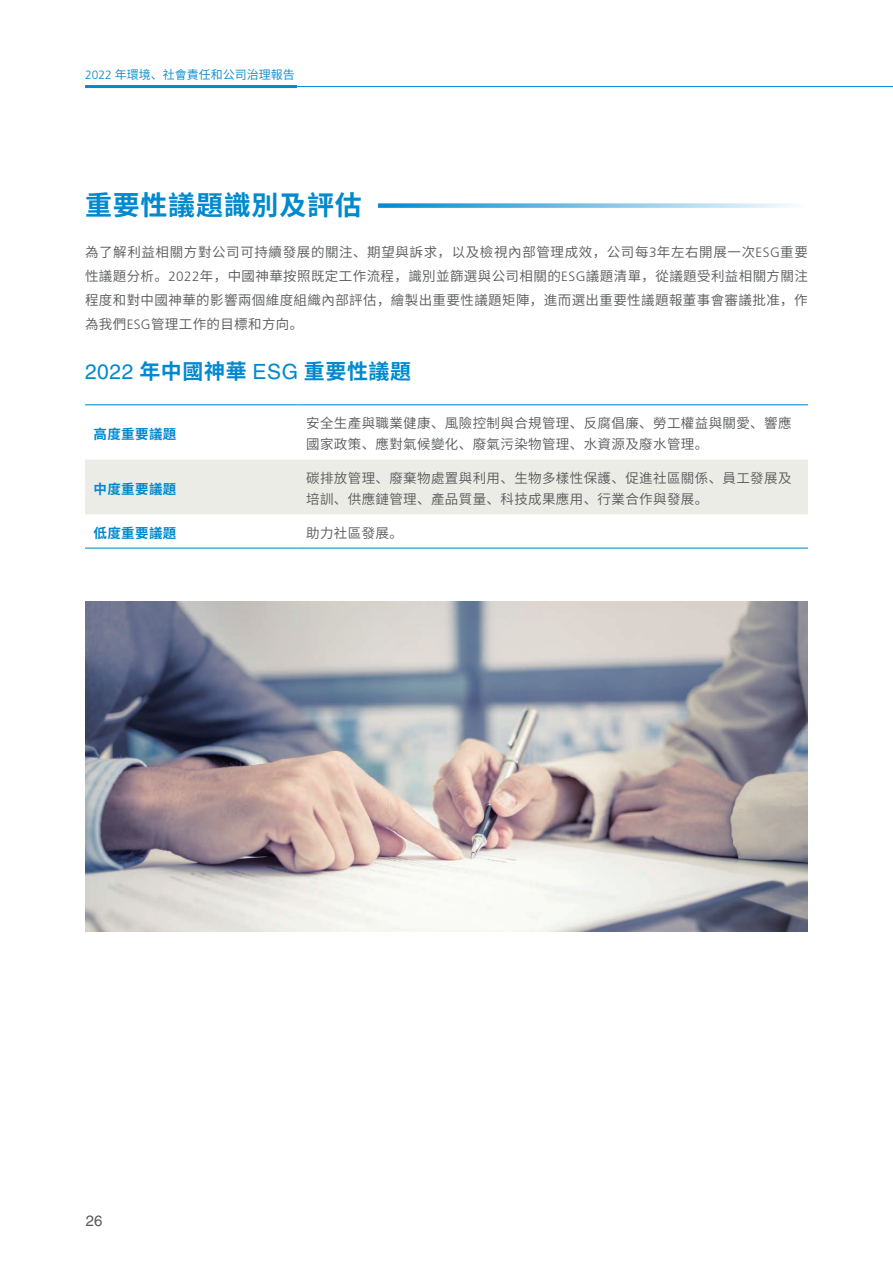
<style>
.page{position:relative;width:893px;height:1263px;background:#fff}
.page>*{position:absolute;margin:0;border:0;box-sizing:border-box;transform-origin:0 0}
.t1{font:700 27px "Source Han Sans CN";letter-spacing:.03em;color:#0089cf}
.t2{font:700 21px "Source Han Sans CN";letter-spacing:.03em;color:#0089cf}
.t3{font:15px "Helvetica LT Std";color:#57585a}
.t4{font:13.5px/24px "Source Han Sans CN";letter-spacing:.03em;color:#57585a}
.t5{font:700 13.5px "Source Han Sans CN";letter-spacing:.03em;color:#0089cf}
.t6{font:12px "Source Han Sans CN";color:#0089cf}
.s1{font-family:"Frutiger LT Std";font-weight:300}
.s2{font-family:"Helvetica LT Std";font-weight:400}
</style>
<div class="page">
<hr style="left:85px;top:85px;width:212px;height:3px;background:#0089cf">
<hr style="left:297px;top:86px;width:596px;height:1px;background:#0089cf">
<div style="left:85px;top:460px;width:723px;height:54px;background:#ecece7"></div>
<hr style="left:85px;top:548px;width:213px;height:1px;background:#0089cf">
<hr style="left:298px;top:548px;width:510px;height:1px;background:#0089cf">
<hr style="left:85px;top:404px;width:213px;height:1px;background:#0089cf">
<hr style="left:298px;top:404px;width:510px;height:1px;background:#0089cf">
<svg style="left:378px;top:203px;width:415px;height:5px;background:#87c7e8"></svg>
<img style="left:85px;top:601px;width:723px;height:330px">
<p class="t6" style="left:85px;top:68px;width:211px"><span class="s1">2022</span> 年環境、社會責任和公司治理報告</p>
<h1 class="t1" style="left:85px;top:190px;width:278px">重要性議題識別及評估</h1>
<p class="t4" style="left:85px;top:241px;width:724px;text-align:justify">為了解利益相關方對公司可持續發展的關注、期望與訴求，以及檢視內部管理成效，公司每<span class="s1">3</span>年左右開展一次<span class="s1">ESG</span>重要性議題分析。<span class="s1">2022</span>年，中國神華按照既定工作流程，識別並篩選與公司相關的<span class="s1">ESG</span>議題清單，從議題受利益相關方關注程度和對中國神華的影響兩個維度組織內部評估，繪製出重要性議題矩陣，進而選出重要性議題報董事會審議批准，作為我們<span class="s1">ESG</span>管理工作的目標和方向。</p>
<h2 class="t2" style="left:85px;top:359px;width:328px"><span class="s2">2022</span> 年中國神華 <span class="s2">ESG</span> 重要性議題</h2>
<p class="t5" style="left:94px;top:426px;width:84px">高度重要議題</p>
<p class="t4" style="left:306px;top:413px;width:487px;line-height:21px">安全生產與職業健康、風險控制與合規管理、反腐倡廉、勞工權益與關愛、響應國家政策、應對氣候變化、廢氣污染物管理、水資源及廢水管理。</p>
<p class="t5" style="left:94px;top:481px;width:84px">中度重要議題</p>
<p class="t4" style="left:306px;top:468px;width:487px;line-height:21px">碳排放管理、廢棄物處置與利用、生物多樣性保護、促進社區關係、員工發展及培訓、供應鏈管理、產品質量、科技成果應用、行業合作與發展。</p>
<p class="t5" style="left:94px;top:525px;width:84px">低度重要議題</p>
<p class="t4" style="left:306px;top:521px;width:98px">助力社區發展。</p>
<p class="t3" style="left:86px;top:1212px;width:18px">26</p>
</div>
